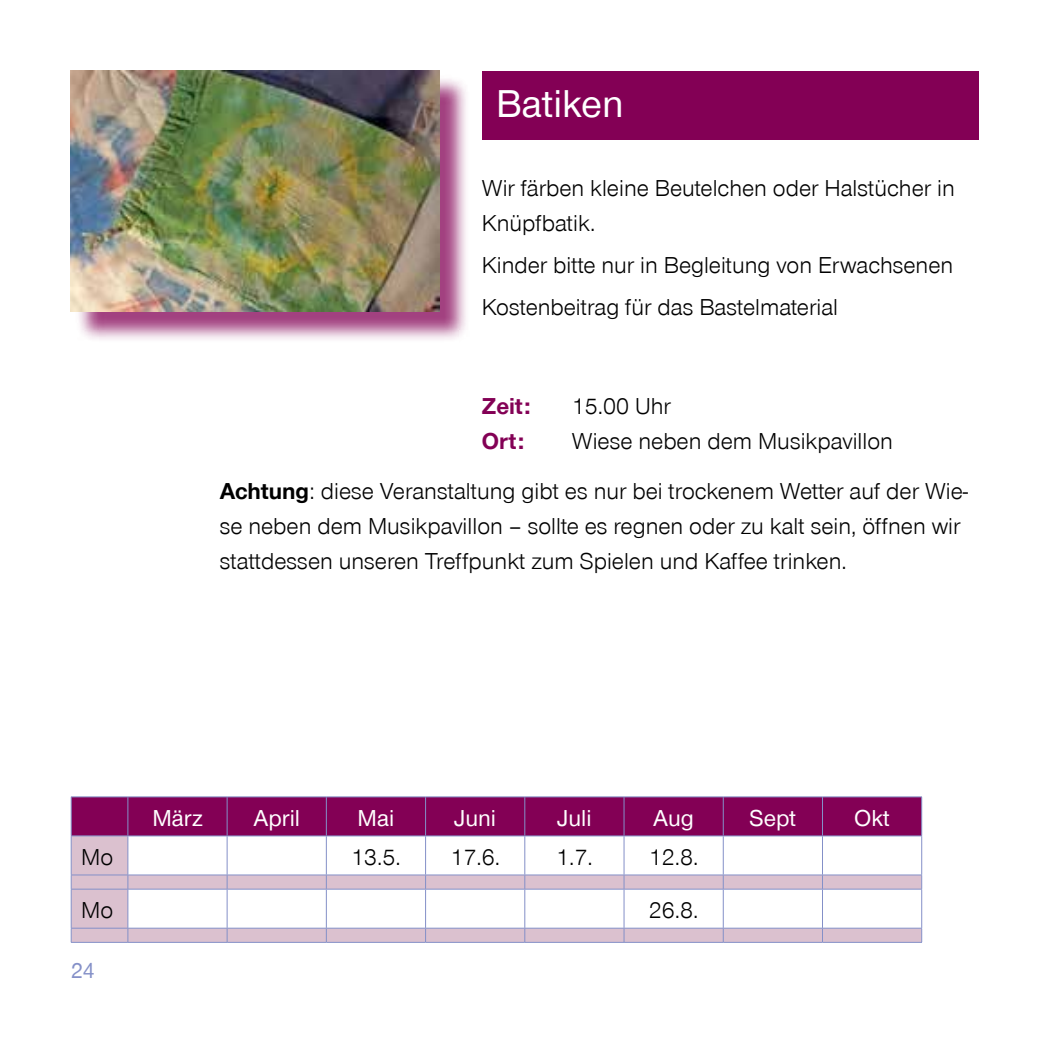
<style>
.page{position:relative;width:1049px;height:1049px;background:#fff}
.page>*{position:absolute;margin:0;border:0;box-sizing:border-box;transform-origin:0 0}
.t1{font:500 40px "Nordelbica";color:#fff}
.t2{font:23.75px/35px "Nordelbica";color:#000}
.t3{font:500 23.75px "Nordelbica";color:#fff}
.t4{font:700 23.75px "Nordelbica";color:#830055}
.t5{font:500 22.5px "Nordelbica";color:#8490c8}
.s1{font-weight:700}
</style>
<div class="page">
<div style="left:75px;top:75px;width:396px;height:268px;background:#830055;opacity:.75"></div>
<img style="left:71px;top:71px;width:368px;height:241px">
<div style="left:72px;top:797px;width:849px;height:38px;background:#830055"></div>
<svg style="left:72px;top:836px;width:849px;height:106px"></svg>
<hr style="left:71px;top:796px;width:57px;height:1px;background:#8490c8">
<hr style="left:71px;top:797px;width:1px;height:38px;background:#8490c8">
<hr style="left:128px;top:796px;width:99px;height:1px;background:#8490c8">
<hr style="left:127px;top:797px;width:1px;height:38px;background:#8490c8">
<hr style="left:227px;top:796px;width:99px;height:1px;background:#8490c8">
<hr style="left:227px;top:797px;width:1px;height:38px;background:#8490c8">
<hr style="left:326px;top:796px;width:100px;height:1px;background:#8490c8">
<hr style="left:326px;top:797px;width:1px;height:38px;background:#8490c8">
<hr style="left:426px;top:796px;width:99px;height:1px;background:#8490c8">
<hr style="left:425px;top:797px;width:1px;height:38px;background:#8490c8">
<hr style="left:525px;top:796px;width:99px;height:1px;background:#8490c8">
<hr style="left:524px;top:797px;width:1px;height:38px;background:#8490c8">
<hr style="left:624px;top:796px;width:99px;height:1px;background:#8490c8">
<hr style="left:624px;top:797px;width:1px;height:38px;background:#8490c8">
<hr style="left:723px;top:796px;width:99px;height:1px;background:#8490c8">
<hr style="left:723px;top:797px;width:1px;height:38px;background:#8490c8">
<hr style="left:822px;top:796px;width:100px;height:1px;background:#8490c8">
<hr style="left:822px;top:797px;width:1px;height:38px;background:#8490c8">
<hr style="left:921px;top:797px;width:1px;height:38px;background:#8490c8">
<hr style="left:71px;top:835px;width:57px;height:1px;background:#8490c8">
<hr style="left:71px;top:836px;width:1px;height:39px;background:#8490c8">
<hr style="left:128px;top:835px;width:99px;height:1px;background:#8490c8">
<hr style="left:127px;top:836px;width:1px;height:39px;background:#8490c8">
<hr style="left:227px;top:835px;width:99px;height:1px;background:#8490c8">
<hr style="left:227px;top:836px;width:1px;height:39px;background:#8490c8">
<hr style="left:326px;top:835px;width:100px;height:1px;background:#8490c8">
<hr style="left:326px;top:836px;width:1px;height:39px;background:#8490c8">
<hr style="left:426px;top:835px;width:99px;height:1px;background:#8490c8">
<hr style="left:425px;top:836px;width:1px;height:39px;background:#8490c8">
<hr style="left:525px;top:835px;width:99px;height:1px;background:#8490c8">
<hr style="left:524px;top:836px;width:1px;height:39px;background:#8490c8">
<hr style="left:624px;top:835px;width:99px;height:1px;background:#8490c8">
<hr style="left:624px;top:836px;width:1px;height:39px;background:#8490c8">
<hr style="left:723px;top:835px;width:99px;height:1px;background:#8490c8">
<hr style="left:723px;top:836px;width:1px;height:39px;background:#8490c8">
<hr style="left:822px;top:835px;width:100px;height:1px;background:#8490c8">
<hr style="left:822px;top:836px;width:1px;height:39px;background:#8490c8">
<hr style="left:921px;top:836px;width:1px;height:39px;background:#8490c8">
<hr style="left:71px;top:874px;width:57px;height:1px;background:#8490c8">
<svg style="left:71px;top:875px;width:1px;height:14px"></svg>
<hr style="left:128px;top:874px;width:99px;height:1px;background:#8490c8">
<svg style="left:127px;top:875px;width:1px;height:14px"></svg>
<hr style="left:227px;top:874px;width:99px;height:1px;background:#8490c8">
<svg style="left:227px;top:875px;width:1px;height:14px"></svg>
<hr style="left:326px;top:874px;width:100px;height:1px;background:#8490c8">
<svg style="left:326px;top:875px;width:1px;height:14px"></svg>
<hr style="left:426px;top:874px;width:99px;height:1px;background:#8490c8">
<svg style="left:425px;top:875px;width:1px;height:14px"></svg>
<hr style="left:525px;top:874px;width:99px;height:1px;background:#8490c8">
<svg style="left:524px;top:875px;width:1px;height:14px"></svg>
<hr style="left:624px;top:874px;width:99px;height:1px;background:#8490c8">
<svg style="left:624px;top:875px;width:1px;height:14px"></svg>
<hr style="left:723px;top:874px;width:99px;height:1px;background:#8490c8">
<svg style="left:723px;top:875px;width:1px;height:14px"></svg>
<hr style="left:822px;top:874px;width:100px;height:1px;background:#8490c8">
<svg style="left:822px;top:875px;width:1px;height:14px"></svg>
<svg style="left:921px;top:875px;width:1px;height:14px"></svg>
<hr style="left:71px;top:889px;width:57px;height:1px;background:#8490c8">
<hr style="left:71px;top:889px;width:1px;height:39px;background:#8490c8">
<hr style="left:128px;top:889px;width:99px;height:1px;background:#8490c8">
<hr style="left:127px;top:889px;width:1px;height:39px;background:#8490c8">
<hr style="left:227px;top:889px;width:99px;height:1px;background:#8490c8">
<hr style="left:227px;top:889px;width:1px;height:39px;background:#8490c8">
<hr style="left:326px;top:889px;width:100px;height:1px;background:#8490c8">
<hr style="left:326px;top:889px;width:1px;height:39px;background:#8490c8">
<hr style="left:426px;top:889px;width:99px;height:1px;background:#8490c8">
<hr style="left:425px;top:889px;width:1px;height:39px;background:#8490c8">
<hr style="left:525px;top:889px;width:99px;height:1px;background:#8490c8">
<hr style="left:524px;top:889px;width:1px;height:39px;background:#8490c8">
<hr style="left:624px;top:889px;width:99px;height:1px;background:#8490c8">
<hr style="left:624px;top:889px;width:1px;height:39px;background:#8490c8">
<hr style="left:723px;top:889px;width:99px;height:1px;background:#8490c8">
<hr style="left:723px;top:889px;width:1px;height:39px;background:#8490c8">
<hr style="left:822px;top:889px;width:100px;height:1px;background:#8490c8">
<hr style="left:822px;top:889px;width:1px;height:39px;background:#8490c8">
<hr style="left:921px;top:889px;width:1px;height:39px;background:#8490c8">
<hr style="left:71px;top:928px;width:57px;height:1px;background:#8490c8">
<svg style="left:71px;top:928px;width:1px;height:14px"></svg>
<hr style="left:128px;top:928px;width:99px;height:1px;background:#8490c8">
<svg style="left:127px;top:928px;width:1px;height:14px"></svg>
<hr style="left:227px;top:928px;width:99px;height:1px;background:#8490c8">
<svg style="left:227px;top:928px;width:1px;height:14px"></svg>
<hr style="left:326px;top:928px;width:100px;height:1px;background:#8490c8">
<svg style="left:326px;top:928px;width:1px;height:14px"></svg>
<hr style="left:426px;top:928px;width:99px;height:1px;background:#8490c8">
<svg style="left:425px;top:928px;width:1px;height:14px"></svg>
<hr style="left:525px;top:928px;width:99px;height:1px;background:#8490c8">
<svg style="left:524px;top:928px;width:1px;height:14px"></svg>
<hr style="left:624px;top:928px;width:99px;height:1px;background:#8490c8">
<svg style="left:624px;top:928px;width:1px;height:14px"></svg>
<hr style="left:723px;top:928px;width:99px;height:1px;background:#8490c8">
<svg style="left:723px;top:928px;width:1px;height:14px"></svg>
<hr style="left:822px;top:928px;width:100px;height:1px;background:#8490c8">
<svg style="left:822px;top:928px;width:1px;height:14px"></svg>
<svg style="left:921px;top:928px;width:1px;height:14px"></svg>
<hr style="left:71px;top:942px;width:57px;height:1px;background:#8490c8">
<hr style="left:128px;top:942px;width:99px;height:1px;background:#8490c8">
<hr style="left:227px;top:942px;width:99px;height:1px;background:#8490c8">
<hr style="left:326px;top:942px;width:100px;height:1px;background:#8490c8">
<hr style="left:426px;top:942px;width:99px;height:1px;background:#8490c8">
<hr style="left:525px;top:942px;width:99px;height:1px;background:#8490c8">
<hr style="left:624px;top:942px;width:99px;height:1px;background:#8490c8">
<hr style="left:723px;top:942px;width:99px;height:1px;background:#8490c8">
<hr style="left:822px;top:942px;width:100px;height:1px;background:#8490c8">
<div style="left:482px;top:71px;width:496px;height:68px;background:#830055"></div>
<h1 class="t1" style="left:496px;top:80px;width:129px">Batiken</h1>
<p class="t2" style="left:482px;top:171px;width:474px">Wir färben kleine Beutelchen oder Halstücher in<br>Knüpfbatik.</p>
<p class="t2" style="left:482px;top:245px;width:473px;line-height:42px">Kinder bitte nur in Begleitung von Erwachsenen<br>Kostenbeitrag für das Bastelmaterial</p>
<p class="t4" style="left:482px;top:392px;width:50px">Zeit:</p>
<p class="t2" style="left:572px;top:389px;width:100px">15.00 Uhr</p>
<p class="t4" style="left:482px;top:427px;width:44px">Ort:</p>
<p class="t2" style="left:572px;top:424px;width:322px">Wiese neben dem Musikpavillon</p>
<p class="t2" style="left:220px;top:474px;width:750px"><span class="s1">Achtung</span>: diese Veranstaltung gibt es nur bei trockenem Wetter auf der Wie&shy;se neben dem Musikpavillon – sollte es regnen oder zu kalt sein, öffnen wir stattdessen unseren Treffpunkt zum Spielen und Kaffee trinken.</p>
<p class="t3" style="left:152px;top:804px;width:52px">März</p>
<p class="t3" style="left:253px;top:804px;width:48px">April</p>
<p class="t3" style="left:358px;top:804px;width:38px">Mai</p>
<p class="t3" style="left:454px;top:804px;width:43px">Juni</p>
<p class="t3" style="left:557px;top:804px;width:36px">Juli</p>
<p class="t3" style="left:653px;top:804px;width:42px">Aug</p>
<p class="t3" style="left:749px;top:804px;width:48px">Sept</p>
<p class="t3" style="left:854px;top:804px;width:37px">Okt</p>
<p class="t2" style="left:81px;top:840px;width:34px">Mo</p>
<p class="t2" style="left:351px;top:840px;width:51px">13.5.</p>
<p class="t2" style="left:450px;top:840px;width:51px">17.6.</p>
<p class="t2" style="left:556px;top:840px;width:38px">1.7.</p>
<p class="t2" style="left:649px;top:840px;width:51px">12.8.</p>
<p class="t2" style="left:81px;top:893px;width:34px">Mo</p>
<p class="t2" style="left:649px;top:893px;width:51px">26.8.</p>
<p class="t5" style="left:71px;top:957px;width:25px">24</p>
</div>
